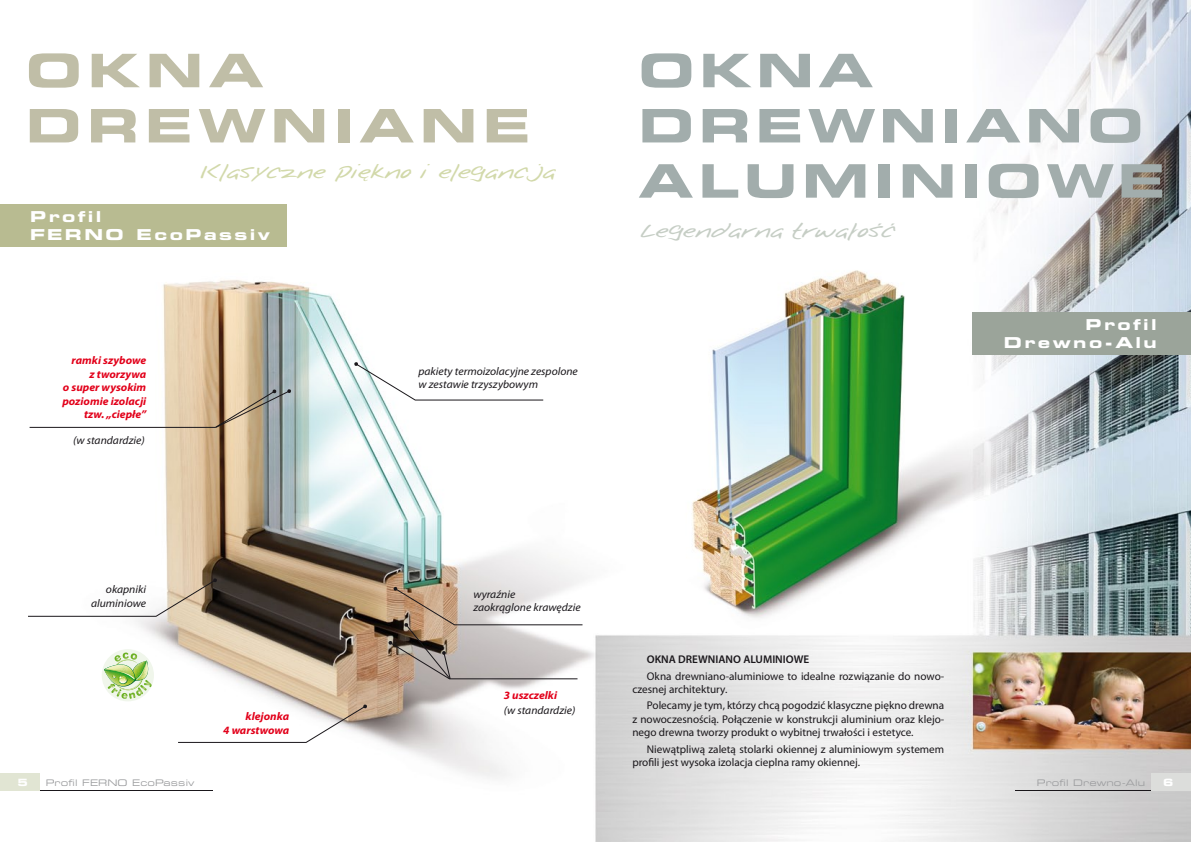
<style>
.page{position:relative;width:1191px;height:842px;background:#fff}
.page>*{position:absolute;margin:0;border:0;box-sizing:border-box;transform-origin:0 0}
.t1{font:700 expanded 46px/55.2px "Square 721 PL";letter-spacing:.1em;color:#a2adac;scale:1.1 1}
.t2{font:700 expanded 46px/55.2px "Square 721 PL";letter-spacing:.12em;color:#c0bea7;scale:1.1 1}
.t3{font:18px "FL Pismo Reczne 10";letter-spacing:-.03em;color:#d2d9aa}
.t4{font:18px "FL Pismo Reczne 10";letter-spacing:-.03em;color:#c6cec5}
.t5{font:700 expanded 15px/18px "Square 721 PL";letter-spacing:.15em;color:#fff;text-align:right;scale:1.1 1}
.t6{font:11.2px/16.4px "Myriad Pro";color:#1a171b}
.t7{font:italic 11.2px/13.4px "Myriad Pro";color:#1a171b}
.t8{font:italic 700 11.2px/13.4px "Myriad Pro";color:#e2001a;text-align:right}
.t9{font:700 expanded 10px "Square 721 PL";color:#fff;scale:1.05 1}
.t10{font:expanded 9px "Square 721 PL";letter-spacing:.01em;color:#9c9d9f;scale:1.05 1}
.s1{font-weight:600}
</style>
<div class="page">
<img style="left:0;top:0;width:1191px;height:842px">
<hr style="left:40px;top:791px;width:173px;height:1px;background:#1a171b">
<div style="left:0;top:774px;width:40px;height:17px;background:#e1e5d3"></div>
<hr style="left:1015px;top:791px;width:136px;height:1px;background:#1a171b">
<div style="left:1151px;top:774px;width:40px;height:17px;background:#dcdddb"></div>
<div style="left:972px;top:312px;width:219px;height:42px;background:#9ba49a"></div>
<div style="left:0;top:204px;width:286px;height:43px;background:#b8bb91"></div>
<div style="left:102px;top:649px;width:52px;height:52px;background:#f0f6eb;border-radius:50%"></div>
<svg style="left:104px;top:652px;width:48px;height:47px"></svg>
<svg style="left:178px;top:704px;width:189px;height:39px"></svg>
<svg style="left:28px;top:578px;width:189px;height:38px"></svg>
<svg style="left:30px;top:389px;width:261px;height:39px"></svg>
<svg style="left:354px;top:362px;width:189px;height:38px"></svg>
<svg style="left:388px;top:587px;width:194px;height:92px"></svg>
<p class="t2" style="left:26px;top:43px;width:460px">OKNA<br>DREWNIANE</p>
<p class="t3" style="left:201px;top:160px;width:357px">Klasyczne piękno i elegancja</p>
<p class="t5" style="left:30px;top:207px;width:219px;text-align:left">Profil<br>FERNO EcoPassiv</p>
<p class="t8" style="left:62px;top:354px;width:85px">ramki szybowe<br>z tworzywa<br>o super wysokim poziomie izolacji tzw. „ciepłe”</p>
<p class="t7" style="left:73px;top:434px;width:73px">(w standardzie)</p>
<p class="t7" style="left:418px;top:365px;width:161px">pakiety termoizolacyjne zespolone w zestawie trzyszybowym</p>
<p class="t1" style="left:638px;top:43px;width:480px">OKNA<br>DREWNIANO<br>ALUMINIOWE</p>
<p class="t4" style="left:641px;top:220px;width:256px">Legendarna trwałość</p>
<p class="t5" style="left:1004px;top:315px;width:140px">Profil<br>Drewno-Alu</p>
<p class="t7" style="left:91px;top:583px;width:56px;text-align:right">okapniki aluminiowe</p>
<p class="t9" style="left:18px;top:776px;width:11px">5</p>
<p class="t10" style="left:46px;top:777px;width:143px">Profil FERNO EcoPassiv</p>
<p class="t8" style="left:223px;top:710px;width:67px">klejonka<br>4 warstwowa</p>
<p class="t7" style="left:473px;top:588px;width:109px">wyraźnie<br>zaokrąglone krawędzie</p>
<p class="t8" style="left:504px;top:688px;width:55px">3 uszczelki</p>
<p class="t7" style="left:504px;top:704px;width:73px">(w standardzie)</p>
<p class="t6" style="left:647px;top:651px;width:299px"><span class="s1">OKNA DREWNIANO ALUMINIOWE<br></span>Okna drewniano-aluminiowe to idealne rozwiązanie do nowo-</p>
<p class="t6" style="left:647px;top:681px;width:299px;text-indent:-14px">czesnej architektury.<br>Polecamy je tym, którzy chcą pogodzić klasyczne piękno drewna</p>
<p class="t6" style="left:632px;top:713px;width:313px;line-height:13.4px">z nowoczesnością. Połączenie w konstrukcji aluminium oraz klejo&shy;nego drewna tworzy produkt o wybitnej trwałości i estetyce.</p>
<p class="t6" style="left:632px;top:742px;width:313px;line-height:13.4px;text-indent:14px">Niewątpliwą zaletą stolarki okiennej z aluminiowym systemem profili jest wysoka izolacja cieplna ramy okiennej.</p>
<p class="t10" style="left:1036px;top:777px;width:105px">Profil Drewno-Alu</p>
<p class="t9" style="left:1163px;top:776px;width:11px">6</p>
</div>
